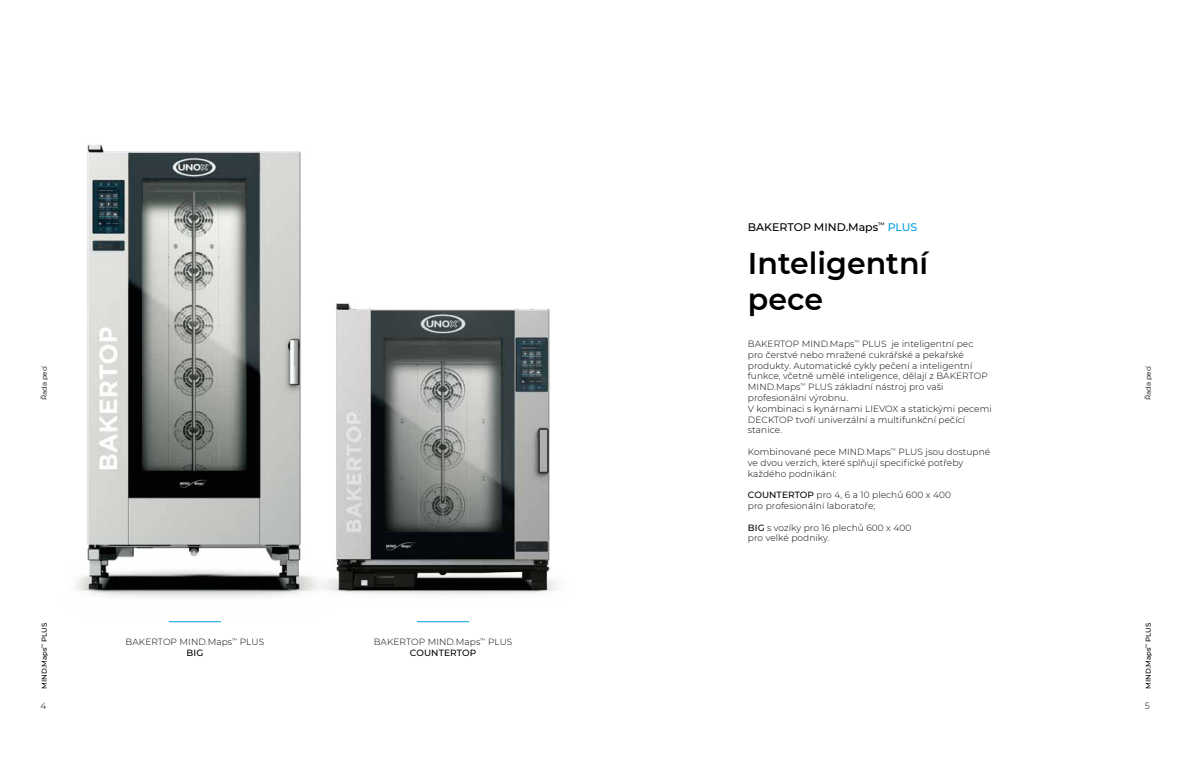
<style>
.page{position:relative;width:1191px;height:766px;background:#fff}
.page>*{position:absolute;margin:0;border:0;box-sizing:border-box;transform-origin:0 0}
.t1{font:600 30px/36px "Montserrat";color:#000}
.t2{font:500 11px "Montserrat";color:#000}
.t3{font:300 9px/10.8px "Montserrat";letter-spacing:.01em;color:#000}
.t4{font:500 7px "Montserrat";color:#000}
.t5{font:7px "Montserrat";color:#000}
.s1{color:#009fe3}
.s2{font-weight:500}
</style>
<div class="page">
<img style="left:333px;top:303px;width:223px;height:319px">
<img style="left:76px;top:144px;width:257px;height:478px">
<hr style="left:169px;top:621px;width:52px;height:1px;background:#009fe3">
<hr style="left:417px;top:621px;width:52px;height:1px;background:#009fe3">
<p class="t2" style="left:748px;top:219px;width:171px">BAKERTOP MIND.Maps<sup>™</sup> <span class="s1">PLUS</span></p>
<h1 class="t1" style="left:748px;top:244px;width:182px">Inteligentní pece</h1>
<p class="t3" style="left:748px;top:338px;width:245px">BAKERTOP MIND.Maps<sup>™</sup> PLUS je inteligentní pec<br>pro čerstvé nebo mražené cukrářské a pekařské produkty. Automatické cykly pečení a inteligentní funkce, včetně umělé inteligence, dělají z BAKERTOP MIND.Maps<sup>™</sup> PLUS základní nástroj pro vaši profesionální výrobnu.<br>V kombinaci s kynárnami LIEVOX a statickými pecemi DECKTOP tvoří univerzální a multifunkční pečící stanice.</p>
<p class="t3" style="left:748px;top:446px;width:244px">Kombinované pece MIND.Maps<sup>™</sup> PLUS jsou dostupné ve dvou verzích, které splňují specifické potřeby každého podnikání:</p>
<p class="t3" style="left:748px;top:489px;width:204px"><span class="s2">COUNTERTOP</span> pro 4, 6 a 10 plechů 600 x 400 pro profesionální laboratoře;</p>
<p class="t3" style="left:748px;top:521px;width:165px"><span class="s2">BIG</span> s vozíky pro 16 plechů 600 x 400 pro velké podniky.</p>
<p class="t5" style="left:40px;top:400px;width:36px;rotate:-90deg">Řada pecí</p>
<p class="t5" style="left:1143px;top:400px;width:36px;rotate:-90deg">Řada pecí</p>
<p class="t4" style="left:40px;top:688px;width:67px;rotate:-90deg">MIND.Maps<sup>™</sup> PLUS</p>
<p class="t4" style="left:1143px;top:688px;width:67px;rotate:-90deg">MIND.Maps<sup>™</sup> PLUS</p>
<p class="t3" style="left:1145px;top:700px;width:7px">5</p>
<p class="t3" style="left:126px;top:636px;width:140px;text-align:center">BAKERTOP MIND.Maps<sup>™</sup> PLUS<br><span class="s2">BIG</span></p>
<p class="t3" style="left:374px;top:636px;width:140px;text-align:center">BAKERTOP MIND.Maps<sup>™</sup> PLUS<br><span class="s2">COUNTERTOP</span></p>
<p class="t3" style="left:41px;top:700px;width:7px">4</p>
</div>
